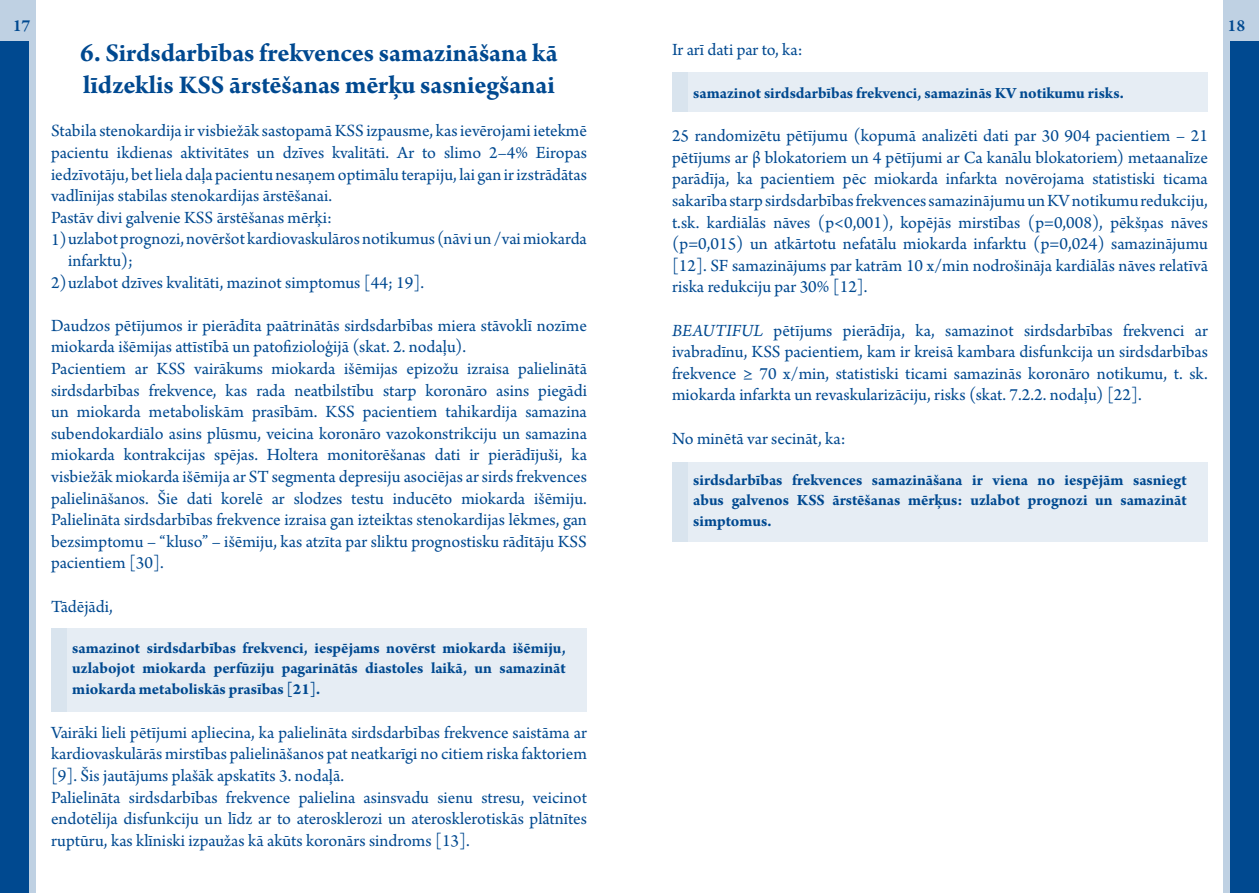
<style>
.page{position:relative;width:1259px;height:893px;background:#fff}
.page>*{position:absolute;margin:0;border:0;box-sizing:border-box;transform-origin:0 0}
.t1{font:700 27px/32.4px "Arno Pro";letter-spacing:-.005em;color:#004990}
.t2{font:18px/21.6px "Arno Pro";color:#004990}
.t3{font:600 18px "Arno Pro";color:#004990}
.t4{font:700 16.5px/19.8px "Arno Pro";letter-spacing:-.005em;color:#004990}
.s1{font-style:italic}
</style>
<div class="page">
<div style="left:0;top:0;width:35px;height:893px;background:#bfd1e3"></div>
<div style="left:1224px;top:0;width:35px;height:893px;background:#bfd1e3"></div>
<div style="left:0;top:41px;width:29px;height:852px;background:#004990"></div>
<div style="left:1230px;top:41px;width:29px;height:852px;background:#004990"></div>
<div style="left:672px;top:72px;width:536px;height:40px;background:#e6edf4"></div>
<div style="left:672px;top:72px;width:16px;height:40px;background:#d9e4ee"></div>
<div style="left:672px;top:463px;width:536px;height:79px;background:#e6edf4"></div>
<div style="left:672px;top:463px;width:16px;height:79px;background:#d9e4ee"></div>
<div style="left:51px;top:628px;width:536px;height:83px;background:#e6edf4"></div>
<div style="left:51px;top:628px;width:16px;height:83px;background:#d9e4ee"></div>
<p class="t3" style="left:13px;top:16px;width:19px">17</p>
<p class="t3" style="left:1227px;top:16px;width:19px">18</p>
<h1 class="t1" style="left:80px;top:38px;width:479px">6. Sirdsdarbības frekvences samazināšana kā līdzeklis KSS ārstēšanas mērķu sasniegšanai</h1>
<p class="t2" style="left:51px;top:121px;width:537px">Stabila stenokardija ir visbiežāk sastopamā KSS izpausme, kas ievērojami ietekmē</p>
<p class="t2" style="left:51px;top:143px;width:537px">pacientu ikdienas aktivitātes un dzīves kvalitāti. Ar to slimo 2–4% Eiropas</p>
<p class="t2" style="left:51px;top:164px;width:537px">iedzīvotāju, bet liela daļa pacientu nesaņem optimālu terapiju, lai gan ir izstrādātas</p>
<p class="t2" style="left:51px;top:186px;width:283px">vadlīnijas stabilas stenokardijas ārstēšanai.</p>
<p class="t2" style="left:51px;top:208px;width:282px">Pastāv divi galvenie KSS ārstēšanas mērķi:</p>
<p class="t2" style="left:51px;top:229px;width:537px">1)uzlabot prognozi, novēršot kardiovaskulāros notikumus (nāvi un /vai miokarda</p>
<p class="t2" style="left:68px;top:251px;width:66px">infarktu);</p>
<p class="t2" style="left:51px;top:272px;width:374px">2)uzlabot dzīves kvalitāti, mazinot simptomus [44; 19].</p>
<p class="t2" style="left:51px;top:316px;width:537px">Daudzos pētījumos ir pierādīta paātrinātās sirdsdarbības miera stāvoklī nozīme miokarda išēmijas attīstībā un patofizioloģijā (skat. 2. nodaļu).<br>Pacientiem ar KSS vairākums miokarda išēmijas epizožu izraisa palielinātā sirdsdarbības frekvence, kas rada neatbilstību starp koronāro asins piegādi un miokarda metaboliskām prasībām. KSS pacientiem tahikardija samazina subendokardiālo asins plūsmu, veicina koronāro vazokonstrikciju un samazina miokarda kontrakcijas spējas. Holtera monitorēšanas dati ir pierādījuši, ka visbiežāk miokarda išēmija ar ST segmenta depresiju asociējas ar sirds frekvences palielināšanos. Šie dati korelē ar slodzes testu inducēto miokarda išēmiju.<br>Palielināta sirdsdarbības frekvence izraisa gan izteiktas stenokardijas lēkmes, gan bezsimptomu – “kluso” – išēmiju, kas atzīta par sliktu prognostisku rādītāju KSS pacientiem [30].</p>
<p class="t2" style="left:51px;top:596px;width:63px">Tādējādi,</p>
<p class="t4" style="left:72px;top:639px;width:495px">samazinot sirdsdarbības frekvenci, iespējams novērst miokarda išēmiju, uzlabojot miokarda perfūziju pagarinātās diastoles laikā, un samazināt</p>
<p class="t4" style="left:72px;top:680px;width:249px">miokarda metaboliskās prasības [21].</p>
<p class="t2" style="left:51px;top:722px;width:537px">Vairāki lieli pētījumi apliecina, ka palielināta sirdsdarbības frekvence saistāma ar kardiovaskulārās mirstības palielināšanos pat neatkarīgi no citiem riska faktoriem [9]. Šis jautājums plašāk apskatīts 3. nodaļā.<br>Palielināta sirdsdarbības frekvence palielina asinsvadu sienu stresu, veicinot endotēlija disfunkciju un līdz ar to aterosklerozi un aterosklerotiskās plātnītes ruptūru, kas klīniski izpaužas kā akūts koronārs sindroms [13].</p>
<p class="t2" style="left:672px;top:39px;width:132px">Ir arī dati par to, ka:</p>
<p class="t4" style="left:693px;top:84px;width:432px">samazinot sirdsdarbības frekvenci, samazinās KV notikumu risks.</p>
<p class="t2" style="left:672px;top:126px;width:537px;text-align:justify">25 randomizētu pētījumu (kopumā analizēti dati par 30 904 pacientiem – 21 pētījums ar β blokatoriem un 4 pētījumi ar Ca kanālu blokatoriem) metaanalīze parādīja, ka pacientiem pēc miokarda infarkta novērojama statistiski ticama sakarība starp sirdsdarbības frekvences samazinājumu un KV notikumu redukciju, t.sk. kardiālās nāves (p&lt;0,001), kopējās mirstības (p=0,008), pēkšņas nāves (p=0,015) un atkārtotu nefatālu miokarda infarktu (p=0,024) samazinājumu [12]. SF samazinājums par katrām 10 x/min nodrošināja kardiālās nāves relatīvā riska redukciju par 30% [12].</p>
<p class="t2" style="left:672px;top:320px;width:537px;text-align:justify"><span class="s1">BEAUTIFUL</span> pētījums pierādīja, ka, samazinot sirdsdarbības frekvenci ar ivabradīnu, KSS pacientiem, kam ir kreisā kambara disfunkcija un sirdsdarbības frekvence ≥ 70 x/min, statistiski ticami samazinās koronāro notikumu, t. sk. miokarda infarkta un revaskularizāciju, risks (skat. 7.2.2. nodaļu) [22].</p>
<p class="t2" style="left:672px;top:428px;width:175px">No minētā var secināt, ka:</p>
<p class="t4" style="left:693px;top:471px;width:495px">sirdsdarbības frekvences samazināšana ir viena no iespējām sasniegt abus galvenos KSS ārstēšanas mērķus: uzlabot prognozi un samazināt</p>
<p class="t4" style="left:693px;top:512px;width:80px">simptomus.</p>
</div>
